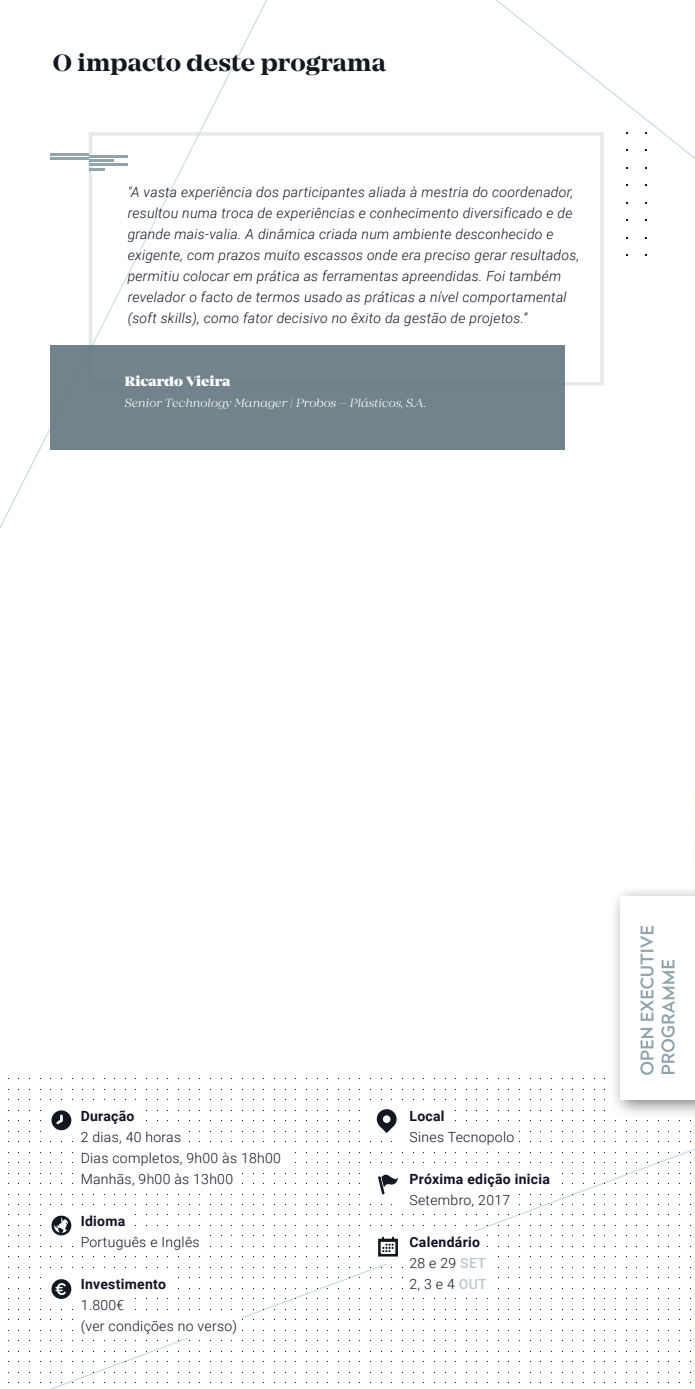
<style>
.page{position:relative;width:695px;height:1389px;background:#fff}
.page>*{position:absolute;margin:0;border:0;box-sizing:border-box;transform-origin:0 0}
.t1{font:700 24.5px "Mirador";color:#111820}
.t2{font:italic 300 14px/21px "Roboto";letter-spacing:.02em;color:#121227}
.t3{font:300 14px/21px "Roboto";letter-spacing:.02em;color:#121227}
.t4{font:700 14px/21px "Roboto";letter-spacing:.02em;color:#121227}
.t5{font:900 14px "Mirador";color:#fff}
.t6{font:italic 300 12.25px "Mirador";color:#fff}
.s1{font-weight:300}
.s2{font-weight:500;color:#bcc8ce}
</style>
<div class="page">
<svg style="left:689px;top:0;width:6px;height:1389px"></svg>
<svg style="left:378px;top:1174px;width:20px;height:21px"></svg>
<svg style="left:51px;top:1279px;width:21px;height:20px"></svg>
<svg style="left:378px;top:1236px;width:20px;height:21px"></svg>
<svg style="left:51px;top:1110px;width:21px;height:21px"></svg>
<svg style="left:51px;top:1215px;width:21px;height:21px"></svg>
<svg style="left:376px;top:1109px;width:20px;height:24px"></svg>
<div style="left:89px;top:132px;width:514px;height:254px;border:4px solid #cfd1d2"></div>
<svg style="left:89px;top:168px;width:15px;height:2px"></svg>
<hr style="left:50px;top:158px;width:39px;height:2px;background:#90a4ae">
<hr style="left:89px;top:160px;width:24px;height:2px;background:#90a4ae">
<hr style="left:89px;top:164px;width:39px;height:2px;background:#90a4ae">
<hr style="left:50px;top:153px;width:39px;height:3px;background:#90a4ae">
<hr style="left:89px;top:156px;width:39px;height:2px;background:#90a4ae">
<div style="left:50px;top:345px;width:514px;height:105px;background:#72838c"></div>
<div style="left:609px;top:886px;width:85px;height:233px;background:#000;opacity:.51"></div>
<div style="left:620px;top:896px;width:74px;height:204px;background:#fff"></div>
<svg style="left:661px;top:960px;width:14px;height:114px"></svg>
<svg style="left:640px;top:926px;width:13px;height:149px"></svg>
<h1 class="t1" style="left:53px;top:48px;width:334px">O impacto deste programa</h1>
<p class="t2" style="left:128px;top:181px;width:453px">"A vasta experiência dos participantes aliada à mestria do coordenador, resultou numa troca de experiências e conhecimento diversificado e de grande mais-valia. A dinâmica criada num ambiente desconhecido e exigente, com prazos muito escassos onde era preciso gerar resultados, permitiu colocar em prática as ferramentas apreendidas. Foi também revelador o facto de termos usado as práticas a nível comportamental (soft skills), como fator decisivo no êxito da gestão de projetos.”</p>
<p class="t5" style="left:125px;top:373px;width:107px">Ricardo Vieira</p>
<p class="t6" style="left:125px;top:395px;width:302px">Senior Technology Manager | Probos – Plásticos, S.A.</p>
<p class="t4" style="left:81px;top:1105px;width:55px">Duração</p>
<p class="t3" style="left:81px;top:1126px;width:202px">2 dias, 40 horas<br>Dias completos, 9h00 às 18h00<br>Manhãs, 9h00 às 13h00</p>
<p class="t4" style="left:81px;top:1210px;width:46px">Idioma</p>
<p class="t3" style="left:81px;top:1231px;width:120px">Português e Inglês</p>
<p class="t4" style="left:81px;top:1273px;width:87px">Investimento</p>
<p class="t3" style="left:81px;top:1294px;width:158px">1.800€<br>(ver condições no verso)</p>
<p class="t4" style="left:409px;top:1105px;width:37px">Local</p>
<p class="t3" style="left:409px;top:1126px;width:106px">Sines Tecnopolo</p>
<p class="t4" style="left:409px;top:1168px;width:142px">Próxima edição inicia</p>
<p class="t3" style="left:409px;top:1189px;width:102px">Setembro, 2017</p>
<p class="t4" style="left:409px;top:1231px;width:79px">Calendário<br><span class="s1">28 e 29</span> <span class="s2">SET<br></span><span class="s1">2, 3 e 4</span> <span class="s2">OUT</span></p>
</div>
